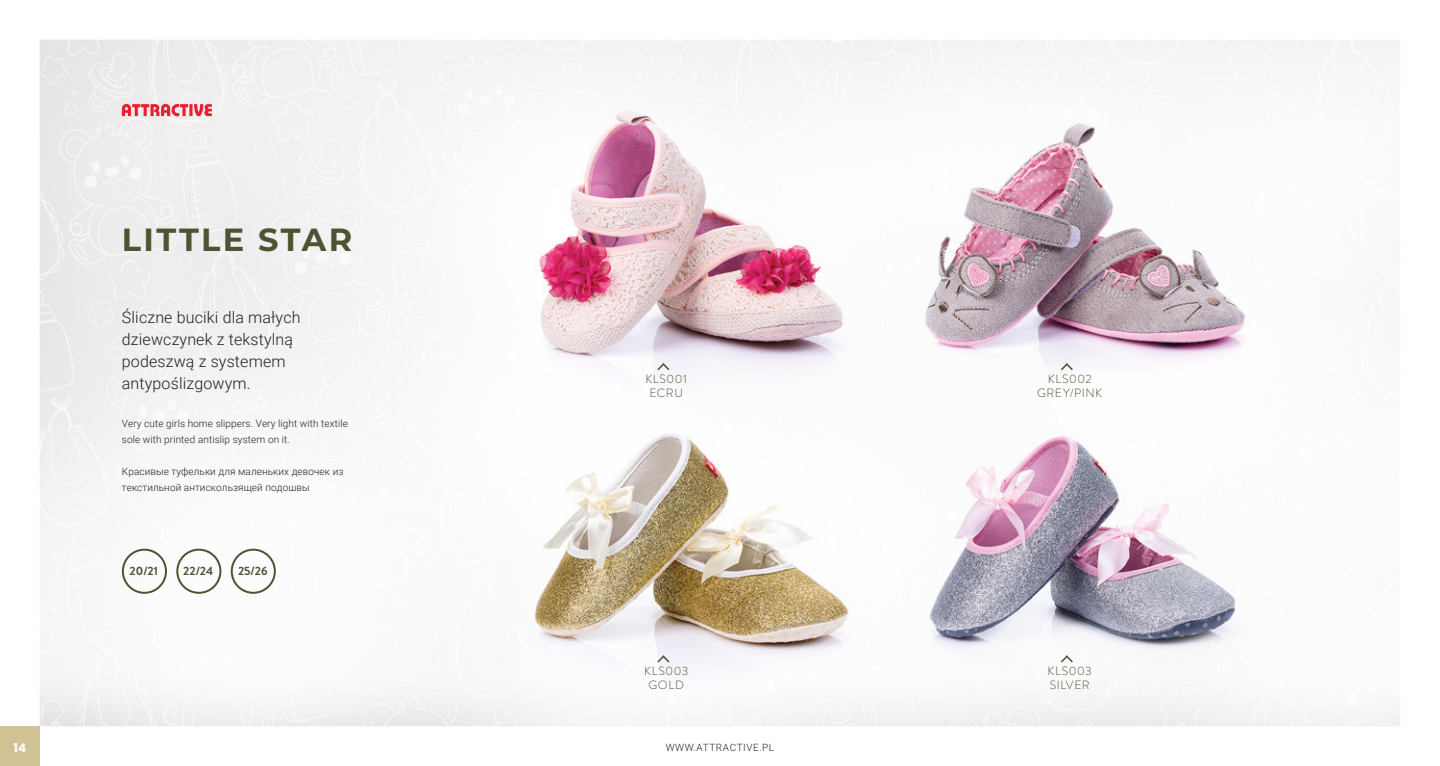
<style>
.page{position:relative;width:1440px;height:766px;background:#fff}
.page>*{position:absolute;margin:0;border:0;box-sizing:border-box;transform-origin:0 0}
.naglowek-produkt{font:700 32px "Montserrat";letter-spacing:.075em;color:#4f5233}
.t1{font:300 16px "Roboto";letter-spacing:.01em;color:#231f20}
.symbol_produktu{font:300 12px "Brandon Grotesque";letter-spacing:.045em;color:#4f5233}
.t2{font:700 12px "Brandon Grotesque";color:#4f5233}
.numer_strony{font:700 12px "Poppins";color:#fff}
.t3{font:300 10px "Roboto";letter-spacing:.01em;color:#231f20}
.t4{font:300 10px "Roboto";letter-spacing:.06em;color:#231f20}
</style>
<div class="page">
<img style="left:41px;top:41px;width:1358px;height:683px">
<div style="left:122px;top:549px;width:46px;height:45px;background:#fff"></div>
<div style="left:122px;top:548px;width:45px;height:45px;border:2px solid #4f5233;border-radius:50%"></div>
<div style="left:177px;top:549px;width:45px;height:45px;background:#fff"></div>
<div style="left:176px;top:548px;width:45px;height:45px;border:2px solid #4f5233;border-radius:50%"></div>
<div style="left:231px;top:549px;width:45px;height:45px;background:#fff"></div>
<div style="left:231px;top:548px;width:45px;height:45px;border:2px solid #4f5233;border-radius:50%"></div>
<svg style="left:657px;top:363px;width:12px;height:7px"></svg>
<svg style="left:1061px;top:363px;width:12px;height:7px"></svg>
<svg style="left:657px;top:655px;width:12px;height:7px"></svg>
<svg style="left:1061px;top:655px;width:12px;height:7px"></svg>
<svg style="left:122px;top:104px;width:90px;height:12px"></svg>
<div style="left:0;top:726px;width:40px;height:39px;background:#d1c296"></div>
<p class="naglowek-produkt" style="left:122px;top:216px;width:232px">LITTLE STAR</p>
<p class="t1" style="left:122px;top:306px;width:180px">Śliczne buciki dla małych</p>
<p class="t1" style="left:122px;top:328px;width:173px">dziewczynek z tekstylną</p>
<p class="t1" style="left:122px;top:350px;width:165px">podeszwą z systemem</p>
<p class="t1" style="left:122px;top:372px;width:130px">antypoślizgowym.</p>
<p class="t3" style="left:122px;top:416px;width:228px">Very cute girls home slippers. Very light with textile</p>
<p class="t3" style="left:122px;top:432px;width:170px">sole with printed antislip system on it.</p>
<p class="t3" style="left:122px;top:464px;width:223px">Красивые туфельки для маленьких девочек из</p>
<p class="t3" style="left:122px;top:480px;width:189px">текстильной антискользящей подошвы</p>
<p class="t2" style="left:130px;top:562px;width:30px">20/21</p>
<p class="t2" style="left:183px;top:562px;width:32px">22/24</p>
<p class="t2" style="left:238px;top:562px;width:31px">25/26</p>
<p class="symbol_produktu" style="left:645px;top:370px;width:43px">KLS001</p>
<p class="symbol_produktu" style="left:649px;top:384px;width:35px">ECRU</p>
<p class="symbol_produktu" style="left:644px;top:662px;width:46px">KLS003</p>
<p class="symbol_produktu" style="left:649px;top:676px;width:37px">GOLD</p>
<p class="numer_strony" style="left:14px;top:741px;width:14px">14</p>
<p class="t4" style="left:666px;top:740px;width:110px">WWW.ATTRACTIVE.PL</p>
<p class="symbol_produktu" style="left:1048px;top:370px;width:45px">KLS002</p>
<p class="symbol_produktu" style="left:1037px;top:384px;width:67px">GREY/PINK</p>
<p class="symbol_produktu" style="left:1048px;top:662px;width:46px">KLS003</p>
<p class="symbol_produktu" style="left:1050px;top:676px;width:41px">SILVER</p>
</div>
